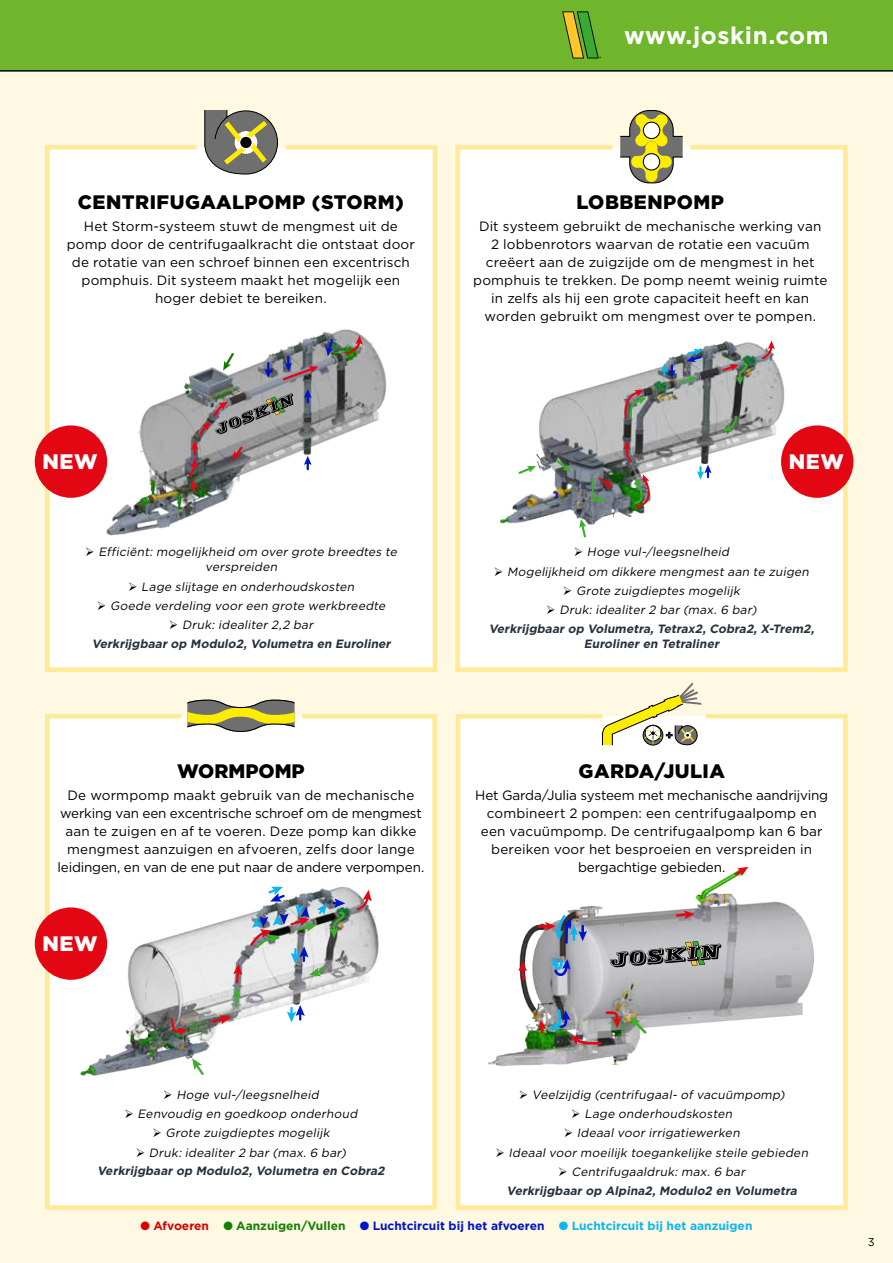
<style>
.page{position:relative;width:893px;height:1263px;background:#fff9e3}
.page>*{position:absolute;margin:0;border:0;box-sizing:border-box;transform-origin:0 0}
.t1{font:700 24px "Gotham";letter-spacing:.025em;color:#fff}
.t2{font:900 21px "Gotham";letter-spacing:.025em;color:#fff}
.t3{font:900 19.5px "Gotham";letter-spacing:.025em;color:#000}
.t4{font:900 19.5px "Gotham";color:#000}
.t5{font:13.5px/18px "Gotham";letter-spacing:.01em;color:#000;text-align:center}
.t6{font:italic 12px/15px "Gotham";letter-spacing:.015em;color:#000;text-align:center}
.t7{font:italic 700 12px/18.6px "Gotham";color:#27313c;text-align:center}
.t8{font:700 12px "Gotham";color:#0ab7f3}
.t9{font:11.25px "Gotham";color:#000}
.s1{color:#000}
.s2{font-weight:400;color:#000}
.s3{color:#da0001}
.s4{color:#138003}
.s5{color:#0014cb}
</style>
<div class="page">
<div style="left:43px;top:714px;width:394px;height:496px;background:#fff"></div>
<svg style="left:455px;top:714px;width:393px;height:496px;background:#fffdf8"></svg>
<svg style="left:43px;top:145px;width:395px;height:527px;background:#fefdf8"></svg>
<div style="left:455px;top:145px;width:395px;height:527px;background:#fff"></div>
<svg style="left:204px;top:110px;width:74px;height:65px;background:#93917b"></svg>
<svg style="left:240px;top:136px;width:12px;height:13px"></svg>
<div style="left:239px;top:135px;width:14px;height:14px;border:1px solid #fff;border-radius:50%"></div>
<svg style="left:619px;top:110px;width:65px;height:74px;background:#c1bb81"></svg>
<svg style="left:187px;top:700px;width:108px;height:32px;background:#b0aa64"></svg>
<svg style="left:601px;top:682px;width:100px;height:64px"></svg>
<div style="left:643px;top:725px;width:20px;height:20px;border:1px solid #000;border-radius:50%"></div>
<div style="left:35px;top:907px;width:72px;height:73px;background:#e30613;border-radius:50%"></div>
<div style="left:35px;top:425px;width:72px;height:73px;background:#e30613;border-radius:50%"></div>
<div style="left:781px;top:425px;width:72px;height:73px;background:#e30613;border-radius:50%"></div>
<img style="left:84px;top:321px;width:321px;height:222px">
<svg style="left:344px;top:335px;width:19px;height:21px"></svg>
<svg style="left:326px;top:338px;width:8px;height:18px"></svg>
<svg style="left:189px;top:321px;width:129px;height:173px;background:#afaeaf"></svg>
<img style="left:491px;top:331px;width:301px;height:207px">
<svg style="left:760px;top:341px;width:15px;height:20px"></svg>
<svg style="left:723px;top:414px;width:15px;height:18px"></svg>
<svg style="left:623px;top:441px;width:11px;height:23px"></svg>
<svg style="left:633px;top:474px;width:22px;height:35px"></svg>
<svg style="left:623px;top:389px;width:23px;height:31px"></svg>
<svg style="left:517px;top:465px;width:19px;height:11px"></svg>
<svg style="left:579px;top:519px;width:8px;height:19px"></svg>
<svg style="left:554px;top:458px;width:17px;height:14px"></svg>
<svg style="left:590px;top:476px;width:23px;height:27px"></svg>
<svg style="left:721px;top:362px;width:27px;height:23px"></svg>
<svg style="left:697px;top:465px;width:15px;height:15px"></svg>
<svg style="left:661px;top:349px;width:42px;height:36px;background:#8798a2"></svg>
<img style="left:80px;top:878px;width:309px;height:202px">
<svg style="left:169px;top:1016px;width:19px;height:20px"></svg>
<svg style="left:210px;top:1015px;width:21px;height:9px"></svg>
<svg style="left:355px;top:890px;width:17px;height:22px"></svg>
<svg style="left:192px;top:1058px;width:14px;height:19px"></svg>
<svg style="left:232px;top:964px;width:10px;height:44px"></svg>
<svg style="left:287px;top:1005px;width:18px;height:17px"></svg>
<img style="left:248px;top:887px;width:97px;height:89px">
<img style="left:480px;top:857px;width:343px;height:214px">
<svg style="left:518px;top:961px;width:9px;height:20px"></svg>
<svg style="left:674px;top:910px;width:20px;height:9px"></svg>
<svg style="left:732px;top:867px;width:16px;height:11px"></svg>
<svg style="left:630px;top:1017px;width:19px;height:19px"></svg>
<img style="left:538px;top:1008px;width:83px;height:38px">
<svg style="left:539px;top:914px;width:48px;height:31px"></svg>
<svg style="left:551px;top:956px;width:20px;height:23px"></svg>
<svg style="left:610px;top:941px;width:111px;height:26px;background:#7d7f7c"></svg>
<div style="left:0;top:0;width:893px;height:72px;background:#70b62c"></div>
<svg style="left:562px;top:11px;width:39px;height:47px;background:#78a228"></svg>
<h1 class="t1" style="left:624px;top:21px;width:206px">www.joskin.com</h1>
<h3 class="t3" style="left:78px;top:191px;width:327px">CENTRIFUGAALPOMP (STORM)</h3>
<p class="t5" style="left:67px;top:217px;width:350px">Het Storm-systeem stuwt de mengmest uit de pomp door de centrifugaalkracht die ontstaat door de rotatie van een schroef binnen een excentrisch pomphuis. Dit systeem maakt het mogelijk een hoger debiet te bereiken.</p>
<h3 class="t3" style="left:577px;top:191px;width:149px">LOBBENPOMP</h3>
<p class="t5" style="left:473px;top:217px;width:356px">Dit systeem gebruikt de mechanische werking van<br>2 lobbenrotors waarvan de rotatie een vacuüm creëert aan de zuigzijde om de mengmest in het pomphuis te trekken. De pomp neemt weinig ruimte in zelfs als hij een grote capaciteit heeft en kan worden gebruikt om mengmest over te pompen.</p>
<h2 class="t2" style="left:43px;top:450px;width:56px">NEW</h2>
<h2 class="t2" style="left:789px;top:450px;width:56px">NEW</h2>
<p class="t6" style="left:85px;top:544px;width:316px">➢ Efficiënt: mogelij kheid om over grote breedtes te verspreiden</p>
<p class="t6" style="left:128px;top:579px;width:230px">➢ Lage slijtage en onderhoudskosten</p>
<p class="t6" style="left:97px;top:598px;width:292px">➢ Goede verdeling voor een grote werkbreedte</p>
<p class="t7" style="left:92px;top:615px;width:303px"><span class="s1">➢</span> <span class="s2">Druk: idealiter 2,2 bar<br></span>Verkrijgbaar op Modulo2, Volumetra en Euroliner</p>
<h3 class="t4" style="left:177px;top:760px;width:129px">WORMPOMP</h3>
<p class="t5" style="left:58px;top:786px;width:368px">De wormpomp maakt gebruik van de mechanische werking van een excentrische schroef om de mengmest aan te zuigen en af te voeren. Deze pomp kan dikke mengmest aanzuigen en afvoeren, zelfs door lange leidingen, en van de ene put naar de andere verpompen.</p>
<h2 class="t2" style="left:43px;top:932px;width:56px">NEW</h2>
<p class="t6" style="left:574px;top:544px;width:159px">➢ Hoge vul-/leegsnelheid</p>
<p class="t6" style="left:494px;top:564px;width:319px">➢ Mogelijkheid om dikkere mengmest aan te zuigen</p>
<p class="t6" style="left:563px;top:583px;width:181px">➢ Grote zuigdieptes mogelijk</p>
<p class="t7" style="left:489px;top:600px;width:329px;line-height:19.2px"><span class="s1">➢</span> <span class="s2">Druk: idealiter 2 bar (max. 6 bar)<br></span>Verkrijgbaar op Volumetra, Tetrax2, Cobra2, X-Trem2,</p>
<p class="t7" style="left:584px;top:634px;width:139px">Euroliner en Tetraliner</p>
<h3 class="t3" style="left:578px;top:760px;width:148px">GARDA/JULIA</h3>
<p class="t5" style="left:475px;top:786px;width:354px">Het Garda/Julia systeem met mechanische aandrijving combineert 2 pompen: een centrifugaalpomp en een vacuümpomp. De centrifugaalpomp kan 6 bar bereiken voor het besproeien en verspreiden in bergachtige gebieden.</p>
<p class="t6" style="left:163px;top:1087px;width:159px">➢ Hoge vul-/leegsnelheid</p>
<p class="t6" style="left:124px;top:1106px;width:237px">➢ Eenvoudig en goedkoop onderhoud</p>
<p class="t6" style="left:152px;top:1125px;width:181px">➢ Grote zuigdieptes mogelijk</p>
<p class="t7" style="left:97px;top:1143px;width:291px"><span class="s1">➢</span> <span class="s2">Druk: idealiter 2 bar (max. 6 bar)<br></span>Verkrijgbaar op Modulo2, Volumetra en Cobra2</p>
<p class="t6" style="left:519px;top:1087px;width:270px">➢ Veelzijdig (centrifugaal- of vacuümpomp)</p>
<p class="t6" style="left:571px;top:1106px;width:165px">➢ Lage onderhoudskosten</p>
<p class="t6" style="left:564px;top:1125px;width:180px">➢ Ideaal voor irrigatiewerken</p>
<p class="t6" style="left:495px;top:1145px;width:316px">➢ Ideaal voor moeilijk toegankelijke steile gebieden</p>
<p class="t7" style="left:507px;top:1162px;width:294px"><span class="s1">➢</span> <span class="s2">Centrifugaaldruk: max. 6 bar<br></span>Verkrijgbaar op Alpina2, Modulo2 en Volumetra</p>
<p class="t8" style="left:141px;top:1218px;width:613px"><span class="s3">● Afvoeren</span> <span class="s4">● Aanzuigen/Vullen</span> <span class="s5">● Luchtcircuit bij het afvoeren</span> ● Luchtcircuit bij het aanzuigen</p>
<p class="t9" style="left:868px;top:1235px;width:8px">3</p>
</div>
